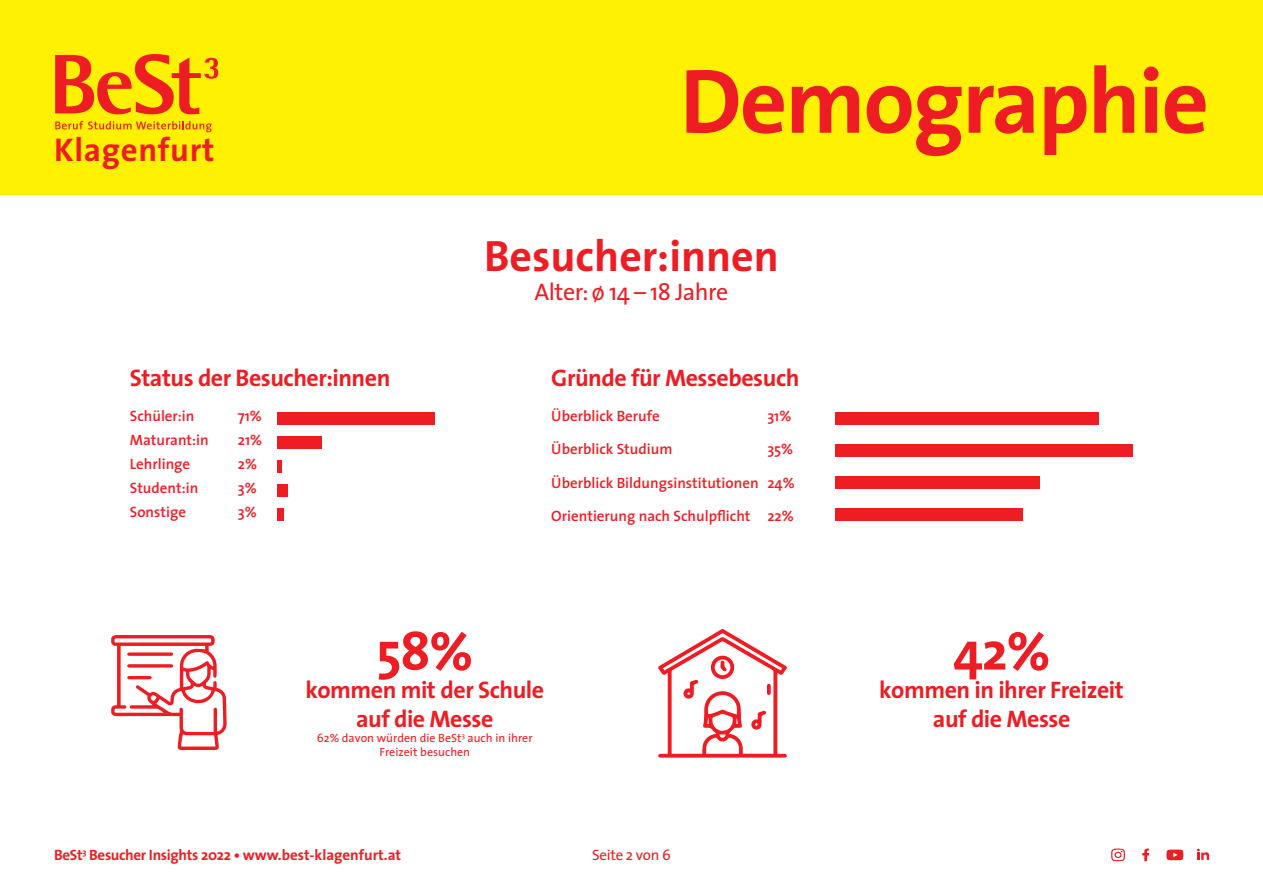
<style>
.page{position:relative;width:1263px;height:893px;background:#fff}
.page>*{position:absolute;margin:0;border:0;box-sizing:border-box;transform-origin:0 0}
.t1{font:700 92.4px "The Sans";letter-spacing:-.02em;color:#ee1d23}
.t2{font:700 54px "The Sans";color:#ee1d23}
.t3{font:700 43.95px "The Sans";color:#ee1d23}
.t4{font:700 33px "The Sans";letter-spacing:.02em;color:#ee1d23}
.t5{font:700 24px/28.8px "The Sans";letter-spacing:-.02em;color:#ee1d23;text-align:center}
.t6{font:24px "The Sans";letter-spacing:-.02em;color:#ee1d23}
.t7{font:600 15px "The Sans";color:#ee1d23}
.t8{font:700 15px "The Sans";letter-spacing:-.02em;color:#ee1d23}
.t9{font:15px "The Sans";letter-spacing:-.02em;color:#ee1d23}
.t10{font:12px/14.4px "The Sans";color:#ee1d23;text-align:center}
</style>
<div class="page">
<div style="left:0;top:0;width:1263px;height:195px;background:#fff101"></div>
<svg style="left:1111px;top:848px;width:14px;height:13px"></svg>
<svg style="left:1142px;top:848px;width:7px;height:13px"></svg>
<svg style="left:1197px;top:849px;width:12px;height:11px"></svg>
<svg style="left:1166px;top:850px;width:17px;height:10px"></svg>
<svg style="left:55px;top:121px;width:157px;height:11px"></svg>
<svg style="left:55px;top:54px;width:163px;height:60px"></svg>
<svg style="left:658px;top:629px;width:129px;height:129px"></svg>
<svg style="left:111px;top:635px;width:116px;height:115px"></svg>
<div style="left:277px;top:412px;width:158px;height:13px;background:#ee1d23"></div>
<div style="left:277px;top:436px;width:45px;height:13px;background:#ee1d23"></div>
<div style="left:277px;top:460px;width:5px;height:13px;background:#ee1d23"></div>
<div style="left:277px;top:484px;width:11px;height:13px;background:#ee1d23"></div>
<div style="left:277px;top:508px;width:7px;height:13px;background:#ee1d23"></div>
<div style="left:835px;top:412px;width:264px;height:13px;background:#ee1d23"></div>
<div style="left:835px;top:444px;width:298px;height:13px;background:#ee1d23"></div>
<div style="left:835px;top:476px;width:204px;height:13px;background:#ee1d23"></div>
<div style="left:835px;top:508px;width:187px;height:13px;background:#ee1d23"></div>
<h3 class="t4" style="left:54px;top:122px;width:162px">Klagenfurt</h3>
<h1 class="t1" style="left:680px;top:24px;width:530px">Demographie</h1>
<h3 class="t3" style="left:484px;top:219px;width:296px">Besucher:innen</h3>
<h3 class="t6" style="left:534px;top:272px;width:195px">Alter: ø 14 – 18 Jahre</h3>
<h3 class="t5" style="left:130px;top:362px;width:262px">Status der Besucher:innen</h3>
<h3 class="t5" style="left:551px;top:362px;width:250px">Gründe für Messebesuch</h3>
<p class="t7" style="left:551px;top:404px;width:110px">Überblick Berufe</p>
<p class="t7" style="left:767px;top:404px;width:26px">31%</p>
<p class="t7" style="left:551px;top:437px;width:123px">Überblick Studium</p>
<p class="t7" style="left:767px;top:437px;width:27px">35%</p>
<p class="t7" style="left:551px;top:470px;width:245px">Überblick Bildungsinstitutionen 24%</p>
<p class="t7" style="left:551px;top:503px;width:244px">Orientierung nach Schulpflicht 22%</p>
<p class="t7" style="left:130px;top:404px;width:66px">Schüler:in</p>
<p class="t7" style="left:238px;top:404px;width:26px">71%</p>
<p class="t7" style="left:130px;top:428px;width:80px">Maturant:in</p>
<p class="t7" style="left:238px;top:428px;width:26px">21%</p>
<p class="t7" style="left:130px;top:452px;width:62px">Lehrlinge</p>
<p class="t7" style="left:238px;top:452px;width:21px">2%</p>
<p class="t7" style="left:130px;top:476px;width:70px">Student:in</p>
<p class="t7" style="left:238px;top:476px;width:20px">3%</p>
<p class="t7" style="left:130px;top:500px;width:58px">Sonstige</p>
<p class="t7" style="left:238px;top:500px;width:20px">3%</p>
<h2 class="t2" style="left:376px;top:606px;width:98px">58%</h2>
<h3 class="t5" style="left:305px;top:675px;width:240px">kommen mit der Schule auf die Messe</h3>
<p class="t10" style="left:317px;top:730px;width:217px">62% davon würden die BeSt<sup>3</sup> auch in ihrer<br>Freizeit besuchen</p>
<p class="t8" style="left:54px;top:842px;width:349px">BeSt<sup>3</sup> Besucher Insights 2022 • www.best-klagenfurt.at</p>
<p class="t9" style="left:592px;top:842px;width:80px">Seite 2 von 6</p>
<h2 class="t2" style="left:953px;top:606px;width:99px">42%</h2>
<h3 class="t5" style="left:879px;top:675px;width:246px">kommen in ihrer Freizeit auf die Messe</h3>
</div>
